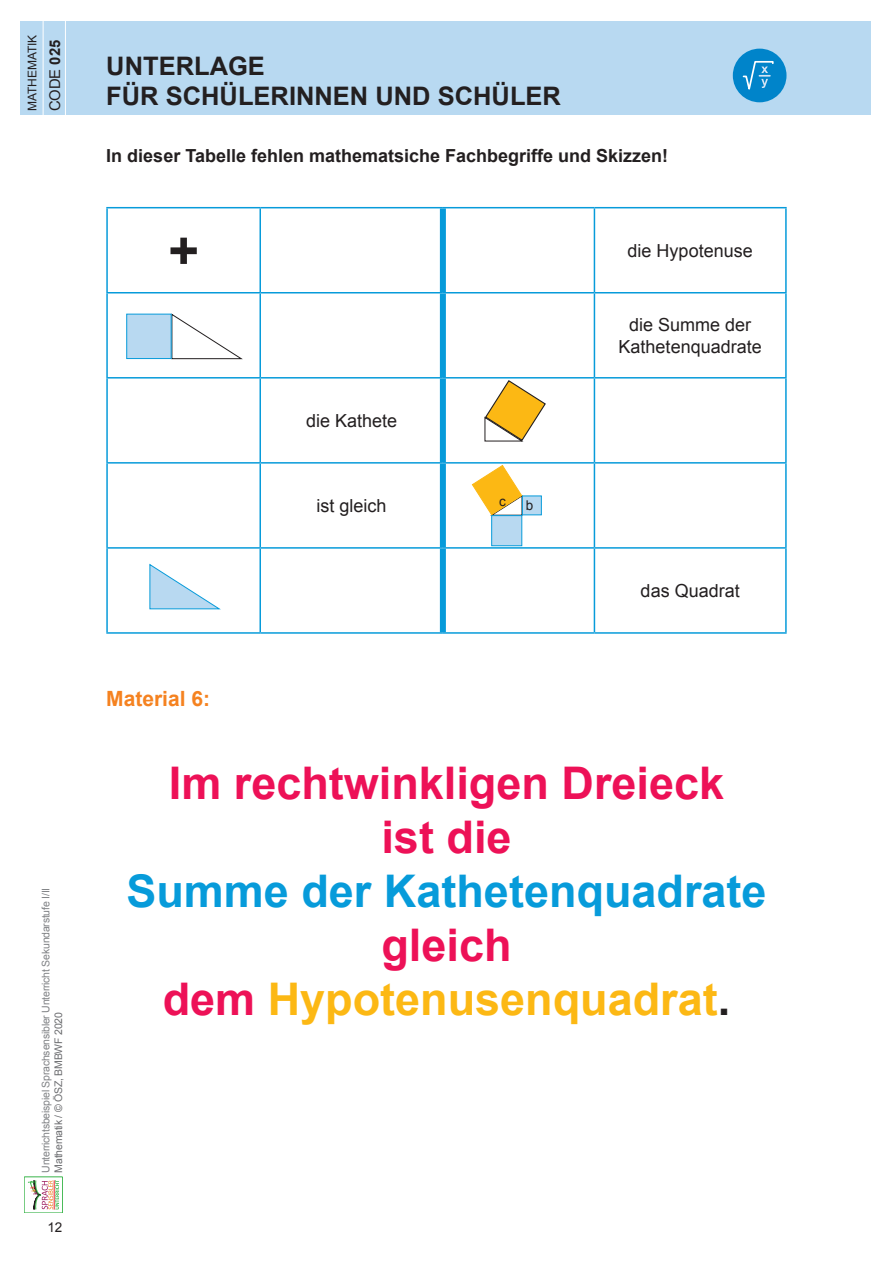
<style>
.page{position:relative;width:893px;height:1263px;background:#fff}
.page>*{position:absolute;margin:0;border:0;box-sizing:border-box;transform-origin:0 0}
.t1{font:700 52.5px "Arial";color:#231f20}
.t2{font:700 45px "Arial";color:#ed1157}
.t3{font:700 45px "Arial";color:#079bda}
.t4{font:700 45px "Arial";color:#fcb814}
.t5{font:700 25.5px "Arial";color:#231f20}
.t6{font:700 21px "Arial";color:#f58220}
.t7{font:18px "Arial";color:#231f20}
.t8{font:700 18px "Arial";color:#231f20}
.t9{font:14.85px "Arial";color:#231f20}
.t10{font:13.5px "Arial";color:#231f20}
.t11{font:12px "Arial";color:#231f20}
.t12{font:10.5px "Arial";letter-spacing:-.02em;color:#808285}
.t13{font:10.5px "Arial";letter-spacing:-.02em;color:#6c6d70}
.s1{font-weight:700}
.s2{color:#ed1157}
.s3{color:#231f20}
</style>
<div class="page">
<div style="left:24px;top:1177px;width:39px;height:36px;border:1px solid #3ab54a"></div>
<svg style="left:28px;top:1180px;width:31px;height:30px"></svg>
<hr style="left:106px;top:207px;width:154px;height:1px;background:#079bda">
<hr style="left:106px;top:208px;width:2px;height:84px;background:#079bda">
<hr style="left:260px;top:207px;width:183px;height:1px;background:#079bda">
<hr style="left:259px;top:208px;width:2px;height:84px;background:#079bda">
<hr style="left:443px;top:207px;width:151px;height:1px;background:#079bda">
<hr style="left:594px;top:207px;width:193px;height:1px;background:#079bda">
<hr style="left:594px;top:208px;width:1px;height:84px;background:#079bda">
<hr style="left:785px;top:208px;width:2px;height:84px;background:#079bda">
<hr style="left:106px;top:292px;width:154px;height:1px;background:#079bda">
<hr style="left:106px;top:293px;width:2px;height:84px;background:#079bda">
<hr style="left:260px;top:292px;width:183px;height:1px;background:#079bda">
<hr style="left:259px;top:293px;width:2px;height:84px;background:#079bda">
<hr style="left:443px;top:292px;width:151px;height:1px;background:#079bda">
<hr style="left:594px;top:292px;width:193px;height:1px;background:#079bda">
<hr style="left:594px;top:293px;width:1px;height:84px;background:#079bda">
<hr style="left:785px;top:293px;width:2px;height:84px;background:#079bda">
<hr style="left:106px;top:377px;width:154px;height:2px;background:#079bda">
<hr style="left:106px;top:379px;width:2px;height:83px;background:#079bda">
<hr style="left:260px;top:377px;width:183px;height:2px;background:#079bda">
<hr style="left:259px;top:379px;width:2px;height:83px;background:#079bda">
<hr style="left:443px;top:377px;width:151px;height:2px;background:#079bda">
<hr style="left:594px;top:377px;width:193px;height:2px;background:#079bda">
<hr style="left:594px;top:379px;width:1px;height:83px;background:#079bda">
<hr style="left:785px;top:379px;width:2px;height:83px;background:#079bda">
<hr style="left:106px;top:462px;width:154px;height:2px;background:#079bda">
<hr style="left:106px;top:464px;width:2px;height:83px;background:#079bda">
<hr style="left:260px;top:462px;width:183px;height:2px;background:#079bda">
<hr style="left:259px;top:464px;width:2px;height:83px;background:#079bda">
<hr style="left:443px;top:462px;width:151px;height:2px;background:#079bda">
<hr style="left:594px;top:462px;width:193px;height:2px;background:#079bda">
<hr style="left:594px;top:464px;width:1px;height:83px;background:#079bda">
<hr style="left:785px;top:464px;width:2px;height:83px;background:#079bda">
<hr style="left:106px;top:547px;width:154px;height:2px;background:#079bda">
<hr style="left:106px;top:549px;width:2px;height:83px;background:#079bda">
<hr style="left:260px;top:547px;width:183px;height:2px;background:#079bda">
<hr style="left:259px;top:549px;width:2px;height:83px;background:#079bda">
<hr style="left:443px;top:547px;width:151px;height:2px;background:#079bda">
<hr style="left:594px;top:547px;width:193px;height:2px;background:#079bda">
<hr style="left:594px;top:549px;width:1px;height:83px;background:#079bda">
<hr style="left:785px;top:549px;width:2px;height:83px;background:#079bda">
<hr style="left:106px;top:632px;width:154px;height:2px;background:#079bda">
<hr style="left:260px;top:632px;width:183px;height:2px;background:#079bda">
<hr style="left:443px;top:632px;width:151px;height:2px;background:#079bda">
<hr style="left:594px;top:632px;width:193px;height:2px;background:#079bda">
<div style="left:440px;top:208px;width:6px;height:84px;background:#079bda"></div>
<div style="left:440px;top:293px;width:6px;height:84px;background:#079bda"></div>
<div style="left:440px;top:379px;width:6px;height:83px;background:#079bda"></div>
<div style="left:440px;top:464px;width:6px;height:83px;background:#079bda"></div>
<div style="left:440px;top:549px;width:6px;height:83px;background:#079bda"></div>
<svg style="left:149px;top:563px;width:71px;height:46px"></svg>
<svg style="left:171px;top:313px;width:72px;height:46px"></svg>
<div style="left:126px;top:314px;width:45px;height:45px;background:#b8d9f1;border:1px solid #079bda"></div>
<svg style="left:484px;top:380px;width:62px;height:62px"></svg>
<div style="left:491px;top:515px;width:31px;height:31px;background:#b8d9f1;border:1px solid #079bda"></div>
<div style="left:522px;top:496px;width:20px;height:19px;background:#b8d9f1;border:1px solid #079bda"></div>
<svg style="left:472px;top:465px;width:50px;height:50px"></svg>
<div style="left:20px;top:21px;width:850px;height:94px;background:#b8d9f1"></div>
<hr style="left:43px;top:20px;width:1px;height:127px;background:#fff">
<hr style="left:65px;top:20px;width:1px;height:127px;background:#fff">
<div style="left:733px;top:49px;width:53px;height:53px;background:#0084ca;border-radius:50%"></div>
<svg style="left:742px;top:60px;width:32px;height:30px"></svg>
<p class="t11" style="left:25px;top:111px;width:78px;rotate:-90deg">MATHEMATIK</p>
<p class="t9" style="left:45px;top:111px;width:73px;rotate:-90deg">CODE <span class="s1">025</span></p>
<p class="t12" style="left:39px;top:1172px;width:286px;rotate:-90deg">Unterrichtsbeispiel Sprachsensibler Unterricht Sekundarstufe I/II</p>
<p class="t13" style="left:52px;top:1172px;width:162px;rotate:-90deg">Mathematik / © ÖSZ, BMBWF 2020</p>
<p class="t10" style="left:47px;top:1218px;width:17px">12</p>
<p class="t5" style="left:106px;top:49px;width:160px">UNTERLAGE</p>
<p class="t5" style="left:106px;top:79px;width:456px">FÜR SCHÜLERINNEN UND SCHÜLER</p>
<p class="t8" style="left:106px;top:144px;width:563px">In dieser Tabelle fehlen mathematsiche Fachbegriffe und Skizzen!</p>
<p class="t1" style="left:168px;top:216px;width:32px">+</p>
<p class="t7" style="left:628px;top:239px;width:127px">die Hypotenuse</p>
<p class="t6" style="left:106px;top:684px;width:105px">Material 6:</p>
<p class="t7" style="left:306px;top:409px;width:93px">die Kathete</p>
<p class="t7" style="left:317px;top:494px;width:72px">ist gleich</p>
<p class="t10" style="left:499px;top:492px;width:8px">c</p>
<p class="t10" style="left:526px;top:497px;width:9px">b</p>
<p class="t7" style="left:629px;top:313px;width:124px">die Summe der</p>
<p class="t7" style="left:619px;top:334px;width:145px">Kathetenquadrate</p>
<p class="t7" style="left:641px;top:579px;width:101px">das Quadrat</p>
<p class="t2" style="left:169px;top:753px;width:557px">Im rechtwinkligen Dreieck</p>
<p class="t2" style="left:381px;top:807px;width:132px">ist die</p>
<p class="t3" style="left:126px;top:861px;width:642px">Summe der Kathetenquadrate</p>
<p class="t2" style="left:381px;top:915px;width:132px">gleich</p>
<p class="t4" style="left:163px;top:969px;width:569px"><span class="s2">dem</span> Hypotenusenquadrat<span class="s3">.</span></p>
</div>
